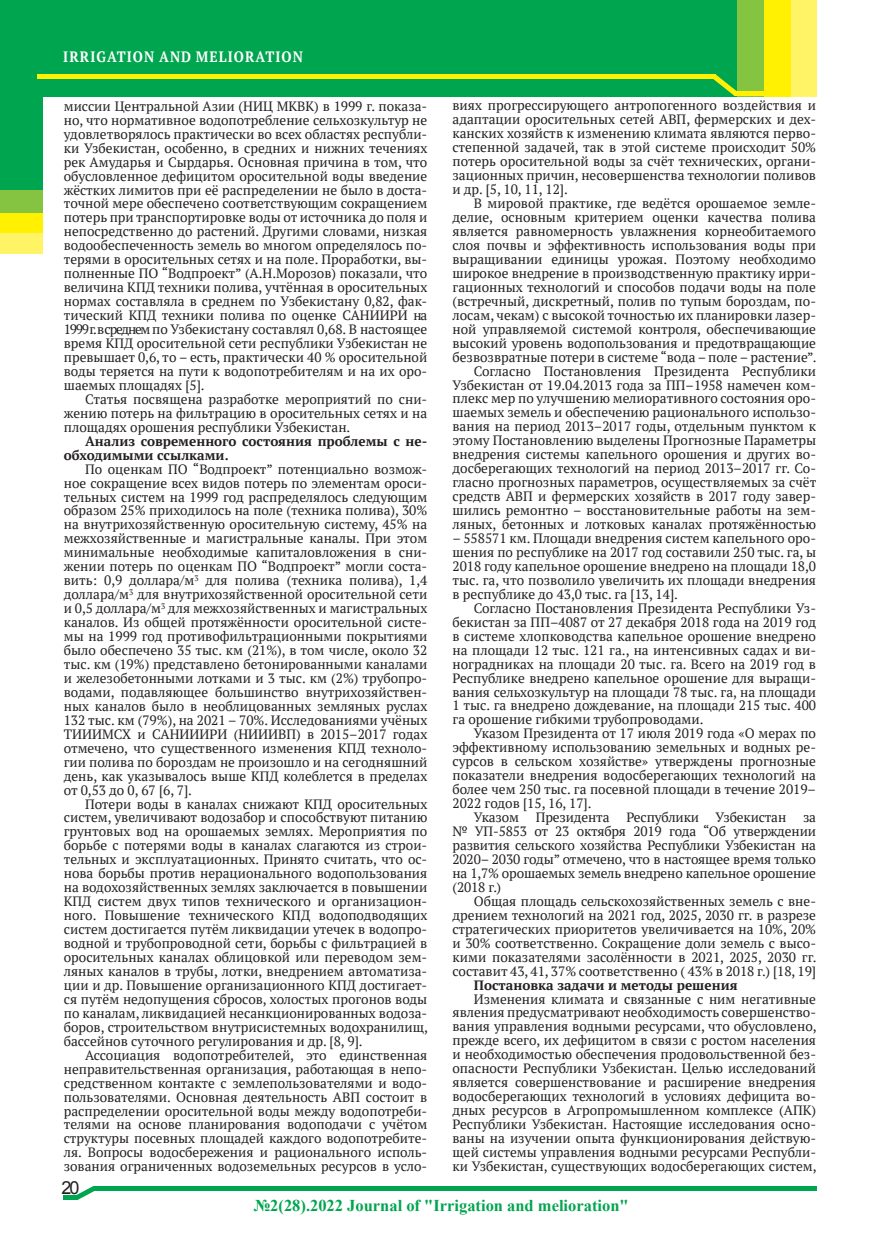
<style>
.page{position:relative;width:893px;height:1259px;background:#fff}
.page>*{position:absolute;margin:0;border:0;box-sizing:border-box;transform-origin:0 0}
.t1{font:18px "Arial";color:#231f20}
.t2{font:700 16.5px "Times New Roman";color:#00a54f}
.t3{font:700 15px "PT Serif";letter-spacing:.08em;color:#fff;scale:.9 1}
.t4{font:13.5px/14px "PT Serif";color:#231f20;text-align:justify}
.t5{font:700 13.5px/14px "PT Serif";color:#231f20}
</style>
<div class="page">
<div style="left:388px;top:0;width:428px;height:96px;background:#fff466"></div>
<div style="left:358px;top:0;width:432px;height:96px;background:#fff101"></div>
<div style="left:177px;top:0;width:586px;height:96px;background:#84c440"></div>
<div style="left:0;top:0;width:737px;height:96px;background:#00a54f"></div>
<div style="left:0;top:160px;width:42px;height:94px;background:#fff466"></div>
<div style="left:0;top:160px;width:42px;height:73px;background:#fff101"></div>
<div style="left:0;top:160px;width:42px;height:52px;background:#84c440"></div>
<div style="left:0;top:95px;width:42px;height:95px;background:#00a54f"></div>
<div style="left:37px;top:74px;width:678px;height:5px;background:#fff101"></div>
<hr style="left:735px;top:92px;width:29px;height:4px;background:#fff101">
<svg style="left:713px;top:74px;width:25px;height:22px"></svg>
<div style="left:93px;top:1186px;width:723px;height:5px;background:#00a54f"></div>
<div style="left:64px;top:1194px;width:14px;height:5px;background:#00a54f"></div>
<svg style="left:76px;top:1186px;width:19px;height:13px"></svg>
<p class="t3" style="left:63px;top:47px;width:268px">IRRIGATION AND MELIORATION</p>
<p class="t4" style="left:452px;top:98px;width:365px">виях прогрессирующего антропогенного воздействия и адаптации оросительных сетей АВП, фермерских и дех&shy;канских хозяйств к изменению климата являются перво&shy;степенной задачей, так в этой системе происходит 50% потерь оросительной воды за счёт технических, органи&shy;зационных причин, несовершенства технологии поливов и др. [5, 10, 11, 12].</p>
<p class="t4" style="left:452px;top:196px;width:366px;text-align:right">В мировой практике, где ведётся орошаемое земле&shy;делие, основным критерием оценки качества полива является равномерность увлажнения корнеобитаемого слоя почвы и эффективность использования воды при выращивании единицы урожая. Поэтому необходимо широкое внедрение в производственную практику ирри&shy;гационных технологий и способов подачи воды на поле (встречный, дискретный, полив по тупым бороздам, по&shy;лосам, чекам) с высокой точностью их планировки лазер&shy;ной управляемой системой контроля, обеспечивающие высокий уровень водопользования и предотвращающие безвозвратные потери в системе “вода – поле – растение”.<br>Согласно Постановления Президента Республики Узбекистан от 19.04.2013 года за ПП–1958 намечен ком&shy;плекс мер по улучшению мелиоративного состояния оро&shy;шаемых земель и обеспечению рационального использо&shy;вания на период 2013–2017 годы, отдельным пунктом к этому Постановлению выделены Прогнозные Параметры внедрения системы капельного орошения и других во&shy;досберегающих технологий на период 2013–2017 гг. Со&shy;гласно прогнозных параметров, осуществляемых за счёт средств АВП и фермерских хозяйств в 2017 году завер&shy;шились ремонтно – восстановительные работы на зем&shy;ляных, бетонных и лотковых каналах протяжённостью</p>
<p class="t4" style="left:452px;top:531px;width:365px">– 558571 км. Площади внедрения систем капельного оро&shy;шения по республике на 2017 год составили 250 тыс. га, ы 2018 году капельное орошение внедрено на площади 18,0 тыс. га, что позволило увеличить их площади внедрения в республике до 43,0 тыс. га [13, 14].</p>
<p class="t4" style="left:452px;top:601px;width:365px;text-indent:21px">Согласно Постановления Президента Республики Уз&shy;бекистан за ПП–4087 от 27 декабря 2018 года на 2019 год в системе хлопководства капельное орошение внедрено на площади 12 тыс. 121 га., на интенсивных садах и ви&shy;ноградниках на площади 20 тыс. га. Всего на 2019 год в Республике внедрено капельное орошение для выращи&shy;вания сельхозкультур на площади 78 тыс. га, на площади 1 тыс. га внедрено дождевание, на площади 215 тыс. 400 га орошение гибкими трубопроводами.</p>
<p class="t4" style="left:452px;top:726px;width:365px;text-indent:21px">Указом Президента от 17 июля 2019 года «О мерах по эффективному использованию земельных и водных ре&shy;сурсов в сельском хозяйстве» утверждены прогнозные показатели внедрения водосберегающих технологий на более чем 250 тыс. га посевной площади в течение 2019– 2022 годов [15, 16, 17].</p>
<p class="t4" style="left:452px;top:810px;width:365px;text-indent:21px">Указом Президента Республики Узбекистан за № УП-5853 от 23 октября 2019 года “Об утверждении развития сельского хозяйства Республики Узбекистан на 2020– 2030 годы” отмечено, что в настоящее время только на 1,7% орошаемых земель внедрено капельное орошение (2018 г.)</p>
<p class="t4" style="left:452px;top:894px;width:366px;text-indent:21px">Общая площадь сельскохозяйственных земель с вне&shy;дрением технологий на 2021 год, 2025, 2030 гг. в разрезе стратегических приоритетов увеличивается на 10%, 20% и 30% соответственно. Сокращение доли земель с высо&shy;кими показателями засолённости в 2021, 2025, 2030 гг. составит 43, 41, 37% соответственно ( 43% в 2018 г.) [18, 19]</p>
<p class="t5" style="left:474px;top:977px;width:265px">Постановка задачи и методы решения</p>
<p class="t4" style="left:452px;top:991px;width:366px;text-indent:21px">Изменения климата и связанные с ним негативные явления предусматривают необходимость совершенство&shy;вания управления водными ресурсами, что обусловлено, прежде всего, их дефицитом в связи с ростом населения и необходимостью обеспечения продовольственной без&shy;опасности Республики Узбекистан. Целью исследований является совершенствование и расширение внедрения водосберегающих технологий в условиях дефицита во&shy;дных ресурсов в Агропромышленном комплексе (АПК)<br>Республики Узбекистан. Настоящие исследования осно&shy;ваны на изучении опыта функционирования действую&shy;щей системы управления водными ресурсами Республи&shy;ки Узбекистан, существующих водосберегающих систем,</p>
<p class="t4" style="left:64px;top:99px;width:365px">миссии Центральной Азии (НИЦ МКВК) в 1999 г. показа&shy;но, что нормативное водопотребление сельхозкультур не удовлетворялось практически во всех областях республи&shy;ки Узбекистан, особенно, в средних и нижних течениях рек Амударья и Сырдарья. Основная причина в том, что обусловленное дефицитом оросительной воды введение жёстких лимитов при её распределении не было в доста&shy;точной мере обеспечено соответствующим сокращением потерь при транспортировке воды от источника до поля и непосредственно до растений. Другими словами, низкая водообеспеченность земель во многом определялось по&shy;терями в оросительных сетях и на поле. Проработки, вы&shy;полненные ПО “Водпроект” (А.Н.Морозов) показали, что величина КПД техники полива, учтённая в оросительных нормах составляла в среднем по Узбекистану 0,82, фак&shy;тический КПД техники полива по оценке САНИИРИ на 1999 г.в среднем по Узбекистану составлял 0,68. В настоящее время КПД оросительной сети республики Узбекистан не превышает 0,6, то – есть, практически 40 % оросительной воды теряется на пути к водопотребителям и на их оро&shy;шаемых площадях [5].</p>
<p class="t4" style="left:64px;top:392px;width:365px;text-indent:21px">Статья посвящена разработке мероприятий по сни&shy;жению потерь на фильтрацию в оросительных сетях и на площадях орошения республики Узбекистан.</p>
<p class="t5" style="left:64px;top:434px;width:365px;text-indent:21px">Анализ современного состояния проблемы с не&shy;обходимыми ссылками.</p>
<p class="t4" style="left:64px;top:462px;width:365px;text-indent:21px">По оценкам ПО “Водпроект” потенциально возмож&shy;ное сокращение всех видов потерь по элементам ороси&shy;тельных систем на 1999 год распределялось следующим образом 25% приходилось на поле (техника полива), 30% на внутрихозяйственную оросительную систему, 45% на межхозяйственные и магистральные каналы. При этом минимальные необходимые капиталовложения в сни&shy;жении потерь по оценкам ПО “Водпроект” могли соста&shy;вить: 0,9 доллара/м<sup>3</sup> для полива (техника полива), 1,4 доллара/м<sup>3</sup> для внутрихозяйственной оросительной сети и 0,5 доллара/м<sup>3</sup> для межхозяйственных и магистральных каналов. Из общей протяжённости оросительной систе&shy;мы на 1999 год противофильтрационными покрытиями было обеспечено 35 тыс. км (21%), в том числе, около 32 тыс. км (19%) представлено бетонированными каналами и железобетонными лотками и 3 тыс. км (2%) трубопро&shy;водами, подавляющее большинство внутрихозяйствен&shy;ных каналов было в необлицованных земляных руслах 132 тыс. км (79%), на 2021 – 70%. Исследованиями учёных ТИИИМСХ и САНИИИРИ (НИИИВП) в 2015–2017 годах отмечено, что существенного изменения КПД техноло&shy;гии полива по бороздам не произошло и на сегодняшний день, как указывалось выше КПД колеблется в пределах от 0,53 до 0, 67 [6, 7].</p>
<p class="t4" style="left:64px;top:796px;width:366px;text-indent:21px">Потери воды в каналах снижают КПД оросительных систем, увеличивают водозабор и способствуют питанию грунтовых вод на орошаемых землях. Мероприятия по борьбе с потерями воды в каналах слагаются из строи&shy;тельных и эксплуатационных. Принято считать, что ос&shy;нова борьбы против нерационального водопользования на водохозяйственных землях заключается в повышении КПД систем двух типов технического и организацион&shy;ного. Повышение технического КПД водоподводящих систем достигается путём ликвидации утечек в водопро&shy;водной и трубопроводной сети, борьбы с фильтрацией в оросительных каналах облицовкой или переводом зем&shy;ляных каналов в трубы, лотки, внедрением автоматиза&shy;ции и др. Повышение организационного КПД достигает&shy;ся путём недопущения сбросов, холостых прогонов воды по каналам, ликвидацией несанкционированных водоза&shy;боров, строительством внутрисистемных водохранилищ, бассейнов суточного регулирования и др. [8, 9].</p>
<p class="t4" style="left:64px;top:1047px;width:365px;text-indent:21px">Ассоциация водопотребителей, это единственная неправительственная организация, работающая в непо&shy;средственном контакте с землепользователями и водо&shy;пользователями. Основная деятельность АВП состоит в распределении оросительной воды между водопотреби&shy;телями на основе планирования водоподачи с учётом структуры посевных площадей каждого водопотребите&shy;ля. Вопросы водосбережения и рационального исполь&shy;зования ограниченных водоземельных ресурсов в усло-</p>
<p class="t2" style="left:254px;top:1193px;width:376px">№2(28).2022 Journal of "Irrigation and melioration"</p>
<h1 class="t1" style="left:62px;top:1175px;width:19px">20</h1>
</div>
